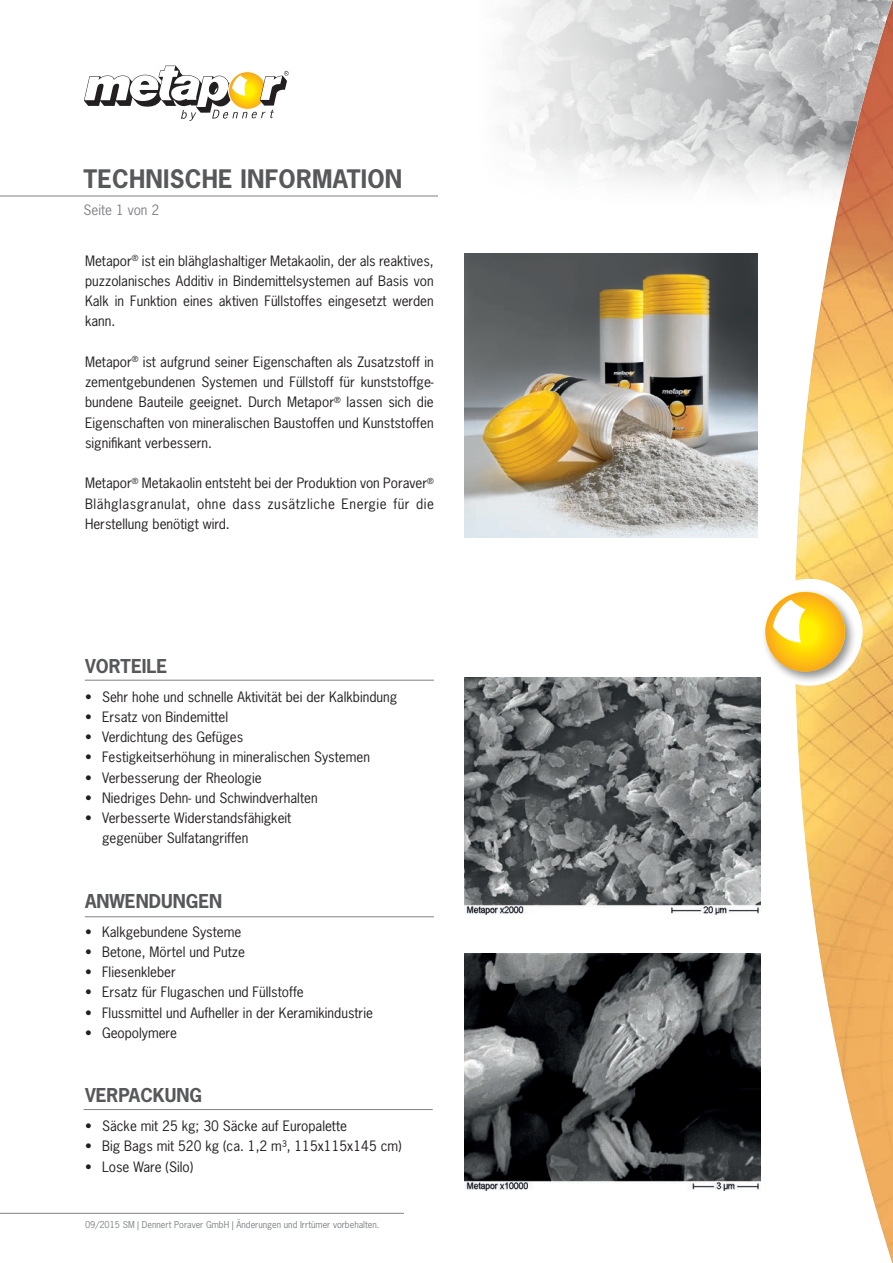
<style>
.page{position:relative;width:893px;height:1263px;background:#fff}
.page>*{position:absolute;margin:0;border:0;box-sizing:border-box;transform-origin:0 0}
.t1{font:700 24px "News Gothic Std";letter-spacing:.01em;color:#57585a}
.t2{font:700 18px "News Gothic Std";color:#57585a}
.t3{font:13.5px/20.2px "News Gothic Std";color:#231f20;text-align:justify}
.t4{font:13.5px "News Gothic Std";color:#808285}
.t5{font:9px "News Gothic Std";color:#808285}
</style>
<div class="page">
<img style="left:503px;top:0;width:292px;height:191px">
<svg style="left:84px;top:65px;width:205px;height:56px"></svg>
<img style="left:795px;top:0;width:98px;height:1263px">
<div style="left:761px;top:588px;width:96px;height:96px;background:#231f20;opacity:.5"></div>
<svg style="left:765px;top:592px;width:80px;height:80px"></svg>
<hr style="left:0;top:1213px;width:404px;height:1px;background:#808285">
<hr style="left:0;top:196px;width:438px;height:1px;background:#808285">
<img style="left:464px;top:253px;width:293px;height:284px">
<img style="left:464px;top:953px;width:297px;height:238px">
<img style="left:464px;top:677px;width:297px;height:237px">
<hr style="left:85px;top:916px;width:349px;height:1px;background:#808285">
<hr style="left:84px;top:1109px;width:349px;height:1px;background:#808285">
<hr style="left:85px;top:680px;width:349px;height:1px;background:#808285">
<h1 class="t1" style="left:84px;top:163px;width:320px">TECHNISCHE INFORMATION</h1>
<p class="t4" style="left:84px;top:201px;width:77px">Seite 1 von 2</p>
<p class="t3" style="left:85px;top:250px;width:350px">Metapor<sup>®</sup> ist ein blähglashaltiger Metakaolin, der als reaktives, puzzolanisches Additiv in Bindemittelsystemen auf Basis von Kalk in Funktion eines aktiven Füllstoffes eingesetzt werden kann.</p>
<p class="t3" style="left:85px;top:352px;width:350px">Metapor<sup>®</sup> ist aufgrund seiner Eigenschaften als Zusatzstoff in zementgebundenen Systemen und Füllstoff für kunststoffge&shy;bundene Bauteile geeignet. Durch Metapor<sup>®</sup> lassen sich die Eigenschaften von mineralischen Baustoffen und Kunststoffen signifikant verbessern.</p>
<p class="t3" style="left:85px;top:473px;width:350px">Metapor<sup>®</sup> Metakaolin entsteht bei der Produktion von Poraver<sup>® </sup>Blähglasgranulat, ohne dass zusätzliche Energie für die Herstellung benötigt wird.</p>
<h2 class="t2" style="left:85px;top:654px;width:84px">VORTEILE</h2>
<p class="t3" style="left:85px;top:686px;width:314px">• Sehr hohe und schnelle Aktivität bei der Kalkbindung</p>
<p class="t3" style="left:85px;top:706px;width:145px">• Ersatz von Bindemittel</p>
<p class="t3" style="left:85px;top:727px;width:160px">• Verdichtung des Gefüges</p>
<p class="t3" style="left:85px;top:747px;width:286px">• Festigkeitserhöhung in mineralischen Systemen</p>
<p class="t3" style="left:85px;top:767px;width:178px">• Verbesserung der Rheologie</p>
<p class="t3" style="left:85px;top:787px;width:234px">• Niedriges Dehn- und Schwindverhalten</p>
<p class="t3" style="left:102px;top:808px;width:191px;text-indent:-17px">• Verbesserte Widerstandsfähigkeit gegenüber Sulfatangriffen</p>
<h2 class="t2" style="left:85px;top:889px;width:139px">ANWENDUNGEN</h2>
<p class="t3" style="left:85px;top:921px;width:158px">• Kalkgebundene Systeme</p>
<p class="t3" style="left:85px;top:941px;width:162px">• Betone, Mörtel und Putze</p>
<p class="t3" style="left:85px;top:962px;width:92px">• Fliesenkleber</p>
<p class="t3" style="left:85px;top:982px;width:220px">• Ersatz für Flugaschen und Füllstoffe</p>
<p class="t3" style="left:85px;top:1002px;width:289px">• Flussmittel und Aufheller in der Keramikindustrie</p>
<p class="t3" style="left:85px;top:1022px;width:93px">• Geopolymere</p>
<h2 class="t2" style="left:85px;top:1084px;width:118px">VERPACKUNG</h2>
<p class="t3" style="left:85px;top:1116px;width:264px">• Säcke mit 25 kg; 30 Säcke auf Europalette</p>
<p class="t3" style="left:85px;top:1136px;width:318px">• Big Bags mit 520 kg (ca. 1,2 m³, 115x115x145 cm)</p>
<p class="t3" style="left:85px;top:1156px;width:110px">• Lose Ware (Silo)</p>
<p class="t5" style="left:85px;top:1219px;width:296px">09/2015 SM | Dennert Poraver GmbH | Änderungen und Irrtümer vorbehalten.</p>
</div>
